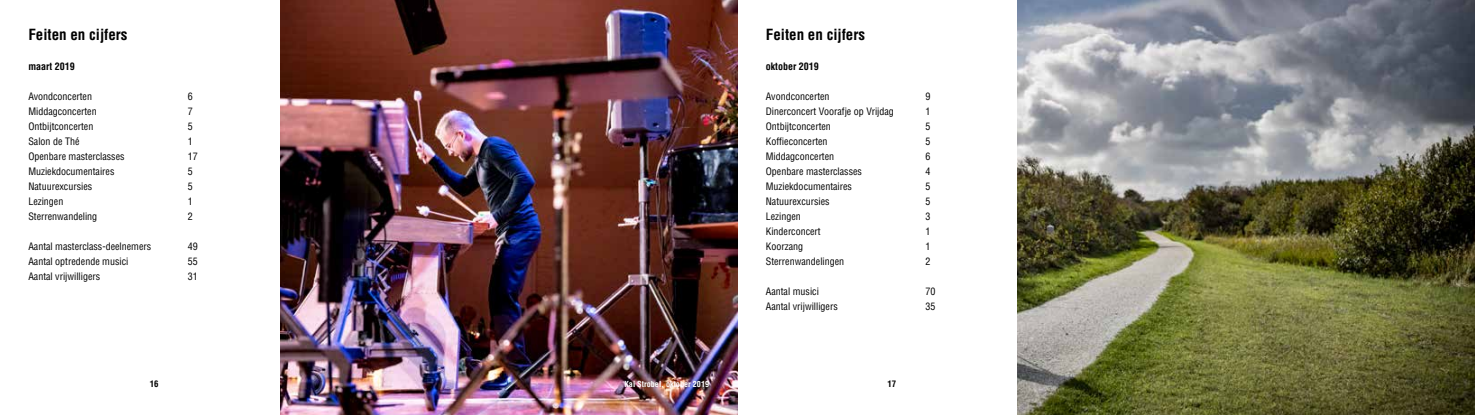
<style>
.page{position:relative;width:1475px;height:415px;background:#fff}
.page>*{position:absolute;margin:0;border:0;box-sizing:border-box;transform-origin:0 0}
.t1{font:700 condensed 15px "Helvetica";color:#000}
.t2{font:condensed 10px "Helvetica";color:#000}
.t3{font:700 condensed 10px "Helvetica";color:#000}
.t4{font:700 condensed 8.75px "Helvetica";color:#000}
.t5{font:700 condensed 8.12px "Helvetica";color:#fff}
</style>
<div class="page">
<img style="left:280px;top:0;width:457px;height:415px">
<img style="left:1017px;top:0;width:457px;height:415px">
<h1 class="t1" style="left:28px;top:25px;width:101px">Feiten en cijfers</h1>
<p class="t3" style="left:28px;top:60px;width:48px">maart 2019</p>
<p class="t2" style="left:28px;top:90px;width:65px">Avondconcerten</p>
<p class="t2" style="left:188px;top:90px;width:6px">6</p>
<p class="t2" style="left:28px;top:105px;width:70px">Middagconcerten</p>
<p class="t2" style="left:188px;top:105px;width:6px">7</p>
<p class="t2" style="left:28px;top:120px;width:66px">Ontbijtconcerten</p>
<p class="t2" style="left:188px;top:120px;width:6px">5</p>
<p class="t2" style="left:28px;top:135px;width:53px">Salon de Thé</p>
<p class="t2" style="left:188px;top:135px;width:6px">1</p>
<p class="t2" style="left:28px;top:150px;width:98px">Openbare masterclasses</p>
<p class="t2" style="left:188px;top:150px;width:11px">17</p>
<p class="t2" style="left:28px;top:165px;width:88px">Muziekdocumentaires</p>
<p class="t2" style="left:188px;top:165px;width:6px">5</p>
<p class="t2" style="left:28px;top:180px;width:65px">Natuurexcursies</p>
<p class="t2" style="left:188px;top:180px;width:6px">5</p>
<p class="t2" style="left:28px;top:195px;width:36px">Lezingen</p>
<p class="t2" style="left:188px;top:195px;width:6px">1</p>
<p class="t2" style="left:28px;top:210px;width:70px">Sterrenwandeling</p>
<p class="t2" style="left:188px;top:210px;width:6px">2</p>
<p class="t2" style="left:28px;top:240px;width:124px">Aantal masterclass-deelnemers</p>
<p class="t2" style="left:188px;top:240px;width:11px">49</p>
<p class="t2" style="left:28px;top:255px;width:101px">Aantal optredende musici</p>
<p class="t2" style="left:188px;top:255px;width:11px">55</p>
<p class="t2" style="left:28px;top:270px;width:73px">Aantal vrijwilligers</p>
<p class="t2" style="left:188px;top:270px;width:11px">31</p>
<h1 class="t1" style="left:765px;top:25px;width:101px">Feiten en cijfers</h1>
<p class="t3" style="left:765px;top:60px;width:55px">oktober 2019</p>
<p class="t2" style="left:765px;top:90px;width:65px">Avondconcerten</p>
<p class="t2" style="left:925px;top:90px;width:6px">9</p>
<p class="t2" style="left:765px;top:105px;width:130px">Dinerconcert Voorafje op Vrijdag</p>
<p class="t2" style="left:925px;top:105px;width:6px">1</p>
<p class="t2" style="left:765px;top:120px;width:66px">Ontbijtconcerten</p>
<p class="t2" style="left:925px;top:120px;width:6px">5</p>
<p class="t2" style="left:765px;top:135px;width:63px">Koffieconcerten</p>
<p class="t2" style="left:925px;top:135px;width:6px">5</p>
<p class="t2" style="left:765px;top:150px;width:70px">Middagconcerten</p>
<p class="t2" style="left:925px;top:150px;width:6px">6</p>
<p class="t2" style="left:765px;top:165px;width:98px">Openbare masterclasses</p>
<p class="t2" style="left:925px;top:165px;width:6px">4</p>
<p class="t2" style="left:765px;top:180px;width:88px">Muziekdocumentaires</p>
<p class="t2" style="left:925px;top:180px;width:6px">5</p>
<p class="t2" style="left:765px;top:195px;width:65px">Natuurexcursies</p>
<p class="t2" style="left:925px;top:195px;width:6px">5</p>
<p class="t2" style="left:765px;top:210px;width:36px">Lezingen</p>
<p class="t2" style="left:925px;top:210px;width:6px">3</p>
<p class="t2" style="left:765px;top:225px;width:56px">Kinderconcert</p>
<p class="t2" style="left:925px;top:225px;width:6px">1</p>
<p class="t2" style="left:765px;top:240px;width:39px">Koorzang</p>
<p class="t2" style="left:925px;top:240px;width:6px">1</p>
<p class="t2" style="left:765px;top:255px;width:80px">Sterrenwandelingen</p>
<p class="t2" style="left:925px;top:255px;width:6px">2</p>
<p class="t2" style="left:765px;top:285px;width:55px">Aantal musici</p>
<p class="t2" style="left:925px;top:285px;width:11px">70</p>
<p class="t2" style="left:765px;top:300px;width:73px">Aantal vrijwilligers</p>
<p class="t2" style="left:925px;top:300px;width:11px">35</p>
<p class="t4" style="left:150px;top:378px;width:10px">16</p>
<p class="t5" style="left:624px;top:378px;width:86px">Kai Strobel, oktober 2019</p>
<p class="t4" style="left:887px;top:378px;width:10px">17</p>
</div>
